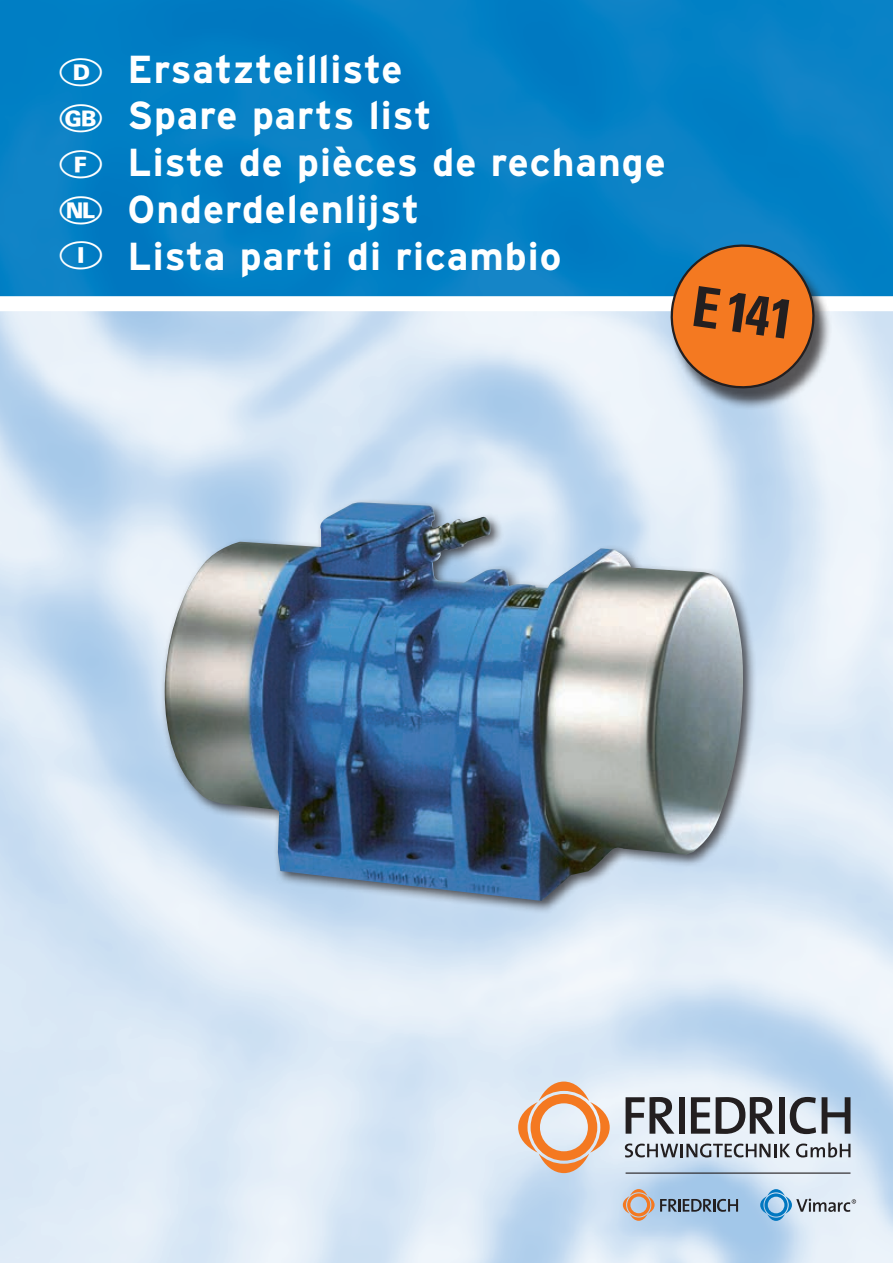
<style>
.page{position:relative;width:893px;height:1263px;background:#fff}
.page>*{position:absolute;margin:0;border:0;box-sizing:border-box;transform-origin:0 0}
.t1{font:700 condensed 55.65px "Univers";color:#231f20}
.t2{font:700 39px/46.8px "Interstate";letter-spacing:.025em;color:#fff}
.t3{font:39px/45.8px "Communications P05";color:#fff;text-align:justify}
</style>
<div class="page">
<img style="left:0;top:311px;width:893px;height:952px">
<img style="left:0;top:0;width:893px;height:296px">
<svg style="left:518px;top:1081px;width:92px;height:92px;background:#e6c1a9"></svg>
<svg style="left:626px;top:1097px;width:48px;height:37px;background:#8a8d92"></svg>
<div style="left:679px;top:1097px;width:5px;height:37px;background:#231f20"></div>
<svg style="left:691px;top:1097px;width:19px;height:37px"></svg>
<svg style="left:716px;top:1097px;width:59px;height:37px;background:#898b90"></svg>
<div style="left:779px;top:1097px;width:6px;height:37px;background:#231f20"></div>
<svg style="left:790px;top:1097px;width:26px;height:37px"></svg>
<svg style="left:822px;top:1097px;width:28px;height:37px"></svg>
<svg style="left:625px;top:1143px;width:165px;height:14px;background:#999ea5"></svg>
<svg style="left:796px;top:1142px;width:54px;height:15px"></svg>
<svg style="left:623px;top:1189px;width:115px;height:32px;background:#9fadbc"></svg>
<svg style="left:760px;top:1189px;width:96px;height:32px;background:#b1cade"></svg>
<hr style="left:626px;top:1172px;width:224px;height:2px;background:#231f20">
<div style="left:670px;top:248px;width:162px;height:162px;background:#231f20;opacity:.75"></div>
<svg style="left:667px;top:241px;width:151px;height:151px;background:#be7c4c"></svg>
<div style="left:160px;top:498px;width:596px;height:416px;background:#231f20;opacity:.75"></div>
<img style="left:165px;top:502px;width:578px;height:399px">
<p class="t3" style="left:60px;top:50px;width:45px">6<br>9<br>8 - 0</p>
<p class="t2" style="left:128px;top:45px;width:540px">Ersatzteilliste<br>Spare parts list<br>Liste de pièces de rechange<br>Onderdelenlijst<br>Lista parti di ricambio</p>
<h1 class="t1" style="left:697px;top:272px;width:103px;rotate:8deg">E141</h1>
</div>
